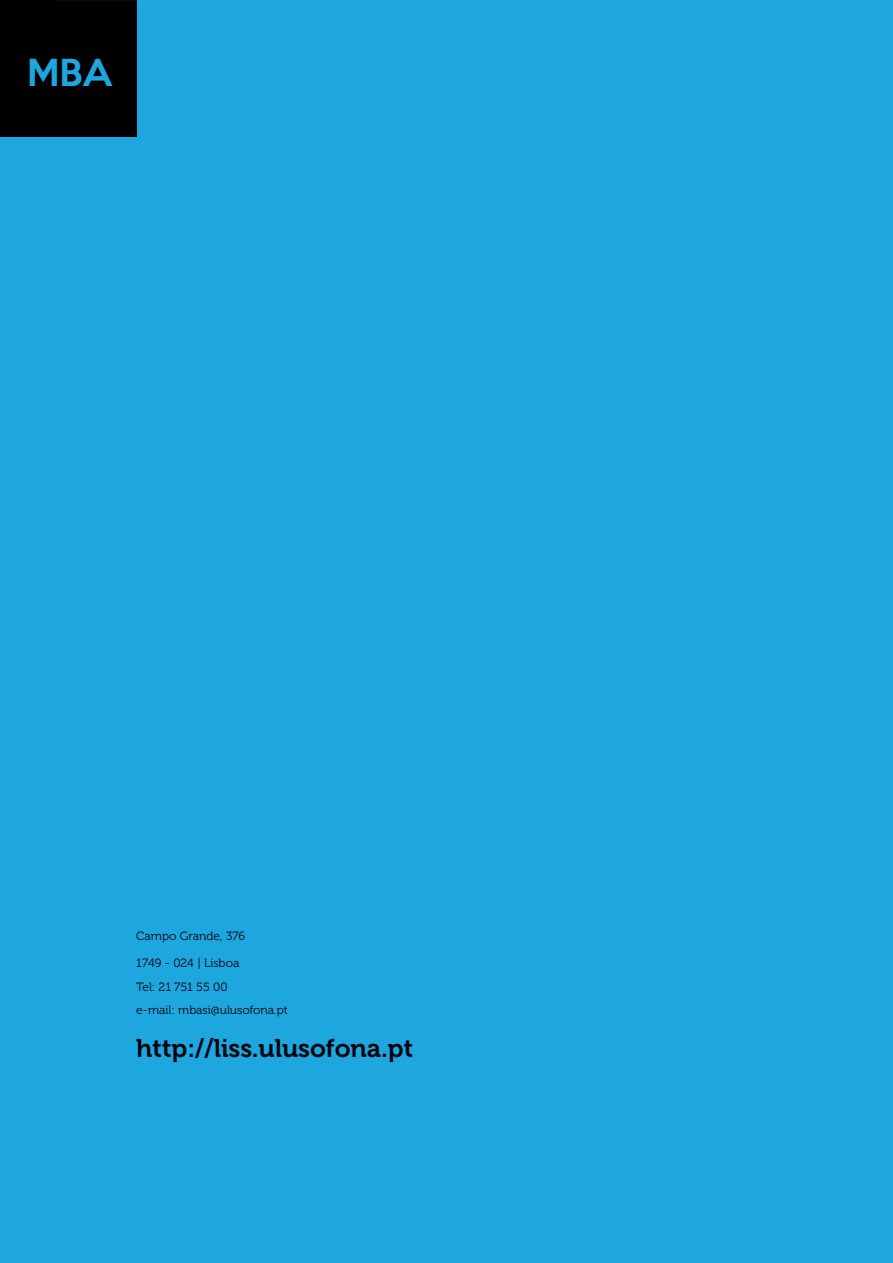
<style>
.page{position:relative;width:893px;height:1263px;background:#1ea6df}
.page>*{position:absolute;margin:0;border:0;box-sizing:border-box;transform-origin:0 0}
.t1{font:500 34.05px "Keep Calm";color:#1ea6df}
.t2{font:25.5px "Museo 700";color:#02080e}
.t3{font:12px/26.1px "Museo 300";color:#02080e}
</style>
<div class="page">
<div style="left:0;top:0;width:137px;height:137px;background:#000"></div>
<hr style="left:56px;top:0;width:720px;height:1px;background:#1ea6df">
<h1 class="t1" style="left:27px;top:43px;width:87px">MBA</h1>
<p class="t3" style="left:136px;top:923px;width:110px">Campo Grande, 376<br>1749 - 024 | Lisboa</p>
<p class="t3" style="left:136px;top:975px;width:153px;line-height:23px">Tel: 21 751 55 00<br>e-mail: mbasi@ulusofona.pt</p>
<h2 class="t2" style="left:136px;top:1034px;width:278px">http://liss.ulusofona.pt</h2>
</div>
